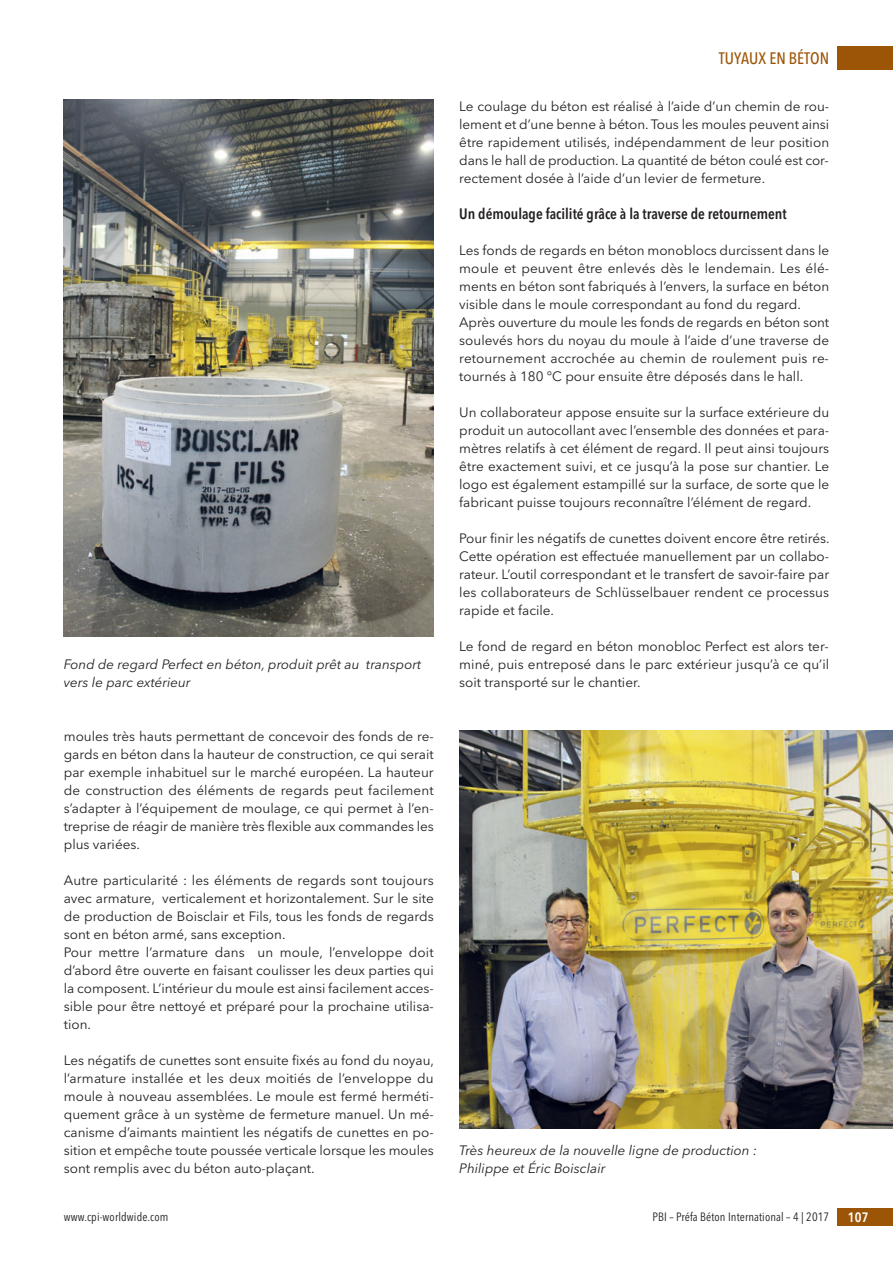
<style>
.page{position:relative;width:893px;height:1263px;background:#fff}
.page>*{position:absolute;margin:0;border:0;box-sizing:border-box;transform-origin:0 0}
.t1{font:500 16.5px "Avenir Next Condensed";color:#9c5506}
.t2{font:600 15px "Avenir Next Condensed";color:#231f20}
.t3{font:13.5px/18px "Avenir Next";color:#231f20;text-align:justify}
.t4{font:italic 13.5px/18px "Avenir Next";color:#231f20}
.t5{font:600 13.5px "Avenir Next Condensed";color:#fff}
.t6{font:12px "Avenir Next Condensed";letter-spacing:.01em;color:#231f20}
</style>
<div class="page">
<div style="left:838px;top:47px;width:55px;height:23px;background:#9c5506"></div>
<img style="left:64px;top:100px;width:370px;height:536px">
<div style="left:838px;top:1208px;width:55px;height:18px;background:#9c5506"></div>
<img style="left:459px;top:730px;width:434px;height:399px">
<p class="t4" style="left:64px;top:656px;width:359px">Fond de regard Perfect en béton, produit prêt au transport vers le parc extérieur</p>
<p class="t3" style="left:64px;top:728px;width:371px">moules très hauts permettant de concevoir des fonds de re&shy;gards en béton dans la hauteur de construction, ce qui serait par exemple inhabituel sur le marché européen. La hauteur de construction des éléments de regards peut facilement s’adapter à l’équipement de moulage, ce qui permet à l’en&shy;treprise de réagir de manière très flexible aux commandes les plus variées.</p>
<p class="t3" style="left:64px;top:872px;width:371px;text-align:left">Autre particularité : les éléments de regards sont toujours avec armature, verticalement et horizontalement. Sur le site de production de Boisclair et Fils, tous les fonds de regards sont en béton armé, sans exception.<br>Pour mettre l’armature dans un moule, l’enveloppe doit d’abord être ouverte en faisant coulisser les deux parties qui la composent. L’intérieur du moule est ainsi facilement acces&shy;sible pour être nettoyé et préparé pour la prochaine utilisa&shy;tion.</p>
<p class="t3" style="left:64px;top:1052px;width:372px">Les négatifs de cunettes sont ensuite fixés au fond du noyau, l’armature installée et les deux moitiés de l’enveloppe du moule à nouveau assemblées. Le moule est fermé herméti&shy;quement grâce à un système de fermeture manuel. Un mé&shy;canisme d’aimants maintient les négatifs de cunettes en po&shy;sition et empêche toute poussée verticale lorsque les moules sont remplis avec du béton auto-plaçant.</p>
<p class="t1" style="left:719px;top:51px;width:112px">TUYAUX EN BÉTON</p>
<p class="t3" style="left:459px;top:98px;width:371px">Le coulage du béton est réalisé à l’aide d’un chemin de rou&shy;lement et d’une benne à béton. Tous les moules peuvent ainsi être rapidement utilisés, indépendamment de leur position dans le hall de production. La quantité de béton coulé est cor&shy;rectement dosée à l’aide d’un levier de fermeture.</p>
<p class="t2" style="left:459px;top:207px;width:329px">Un démoulage facilité grâce à la traverse de retournement</p>
<p class="t3" style="left:459px;top:242px;width:371px;text-align:left">Les fonds de regards en béton monoblocs durcissent dans le moule et peuvent être enlevés dès le lendemain. Les élé&shy;ments en béton sont fabriqués à l’envers, la surface en béton visible dans le moule correspondant au fond du regard.<br>Après ouverture du moule les fonds de regards en béton sont soulevés hors du noyau du moule à l’aide d’une traverse de retournement accrochée au chemin de roulement puis re&shy;tournés à 180 °C pour ensuite être déposés dans le hall.</p>
<p class="t3" style="left:459px;top:404px;width:371px">Un collaborateur appose ensuite sur la surface extérieure du produit un autocollant avec l’ensemble des données et para&shy;mètres relatifs à cet élément de regard. Il peut ainsi toujours être exactement suivi, et ce jusqu’à la pose sur chantier. Le logo est également estampillé sur la surface, de sorte que le fabricant puisse toujours reconnaître l’élément de regard.</p>
<p class="t3" style="left:459px;top:530px;width:372px">Pour finir les négatifs de cunettes doivent encore être retirés.<br>Cette opération est effectuée manuellement par un collabo&shy;rateur. L’outil correspondant et le transfert de savoir-faire par les collaborateurs de Schlüsselbauer rendent ce processus rapide et facile.</p>
<p class="t3" style="left:459px;top:638px;width:371px">Le fond de regard en béton monobloc Perfect est alors ter&shy;miné, puis entreposé dans le parc extérieur jusqu’à ce qu’il soit transporté sur le chantier.</p>
<p class="t4" style="left:459px;top:1142px;width:299px">Très heureux de la nouvelle ligne de production :<br>Philippe et Éric Boisclair</p>
<p class="t6" style="left:64px;top:1211px;width:106px">www.cpi-worldwide.com</p>
<p class="t6" style="left:652px;top:1211px;width:178px">PBI – Préfa Béton International – 4 | 2017</p>
<p class="t5" style="left:848px;top:1211px;width:22px">107</p>
</div>
